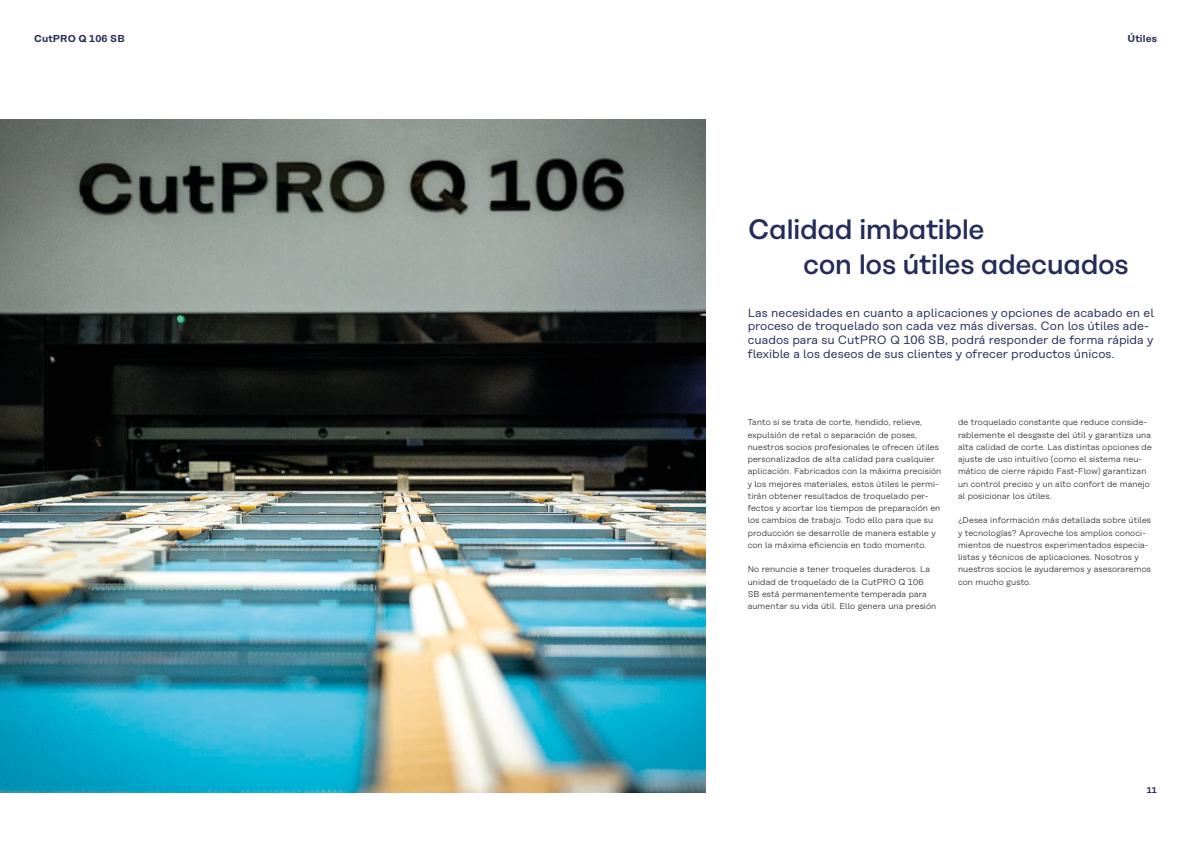
<style>
.page{position:relative;width:1191px;height:842px;background:#fff}
.page>*{position:absolute;margin:0;border:0;box-sizing:border-box;transform-origin:0 0}
.t1{font:500 28px/34.5px "Koenig&Bauer H";letter-spacing:-.02em;color:#242c59}
.t2{font:12px/13.8px "Koenig&Bauer T";color:#242c59}
.t3{font:600 10px "Koenig&Bauer H";letter-spacing:.015em;color:#242c59}
.t4{font:300 8.5px/12.2px "Koenig&Bauer T";letter-spacing:.015em;color:#1b1a19}
.t5{font:600 8.5px "Koenig&Bauer H";color:#242c59}
</style>
<div class="page">
<img style="left:0;top:119px;width:705px;height:674px">
<p class="t3" style="left:34px;top:33px;width:92px">CutPRO Q 106 SB</p>
<p class="t3" style="left:1127px;top:33px;width:31px">Útiles</p>
<h1 class="t1" style="left:803px;top:213px;width:327px;text-indent:-55px">Calidad imbatible<br>con los útiles adecuados</h1>
<p class="t2" style="left:747px;top:306px;width:408px">Las necesidades en cuanto a aplicaciones y opciones de acabado en el proceso de troquelado son cada vez más diversas. Con los útiles ade&shy;cuados para su CutPRO Q 106 SB, podrá responder de forma rápida y flexible a los deseos de sus clientes y ofrecer productos únicos.</p>
<p class="t4" style="left:747px;top:416px;width:195px">Tanto si se trata de corte, hendido, relieve, expulsión de retal o separación de poses, nuestros socios profesionales le ofrecen útiles personalizados de alta calidad para cualquier aplicación. Fabricados con la máxima precisión y los mejores materiales, estos útiles le permi&shy;tirán obtener resultados de troquelado per&shy;fectos y acortar los tiempos de preparación en los cambios de trabajo. Todo ello para que su producción se desarrolle de manera estable y con la máxima eficiencia en todo momento.</p>
<p class="t4" style="left:747px;top:563px;width:190px">No renuncie a tener troqueles duraderos. La unidad de troquelado de la CutPRO Q 106<br>SB está permanentemente temperada para aumentar su vida útil. Ello genera una presión</p>
<p class="t4" style="left:958px;top:416px;width:195px">de troquelado constante que reduce conside&shy;rablemente el desgaste del útil y garantiza una alta calidad de corte. Las distintas opciones de ajuste de uso intuitivo (como el sistema neu&shy;mático de cierre rápido Fast-Flow) garantizan un control preciso y un alto confort de manejo al posicionar los útiles.</p>
<p class="t4" style="left:958px;top:514px;width:195px">¿Desea información más detallada sobre útiles y tecnologías? Aproveche los amplios conoci&shy;mientos de nuestros experimentados especia&shy;listas y técnicos de aplicaciones. Nosotros y nuestros socios le ayudaremos y asesoraremos con mucho gusto.</p>
<p class="t5" style="left:1146px;top:785px;width:12px">11</p>
</div>
